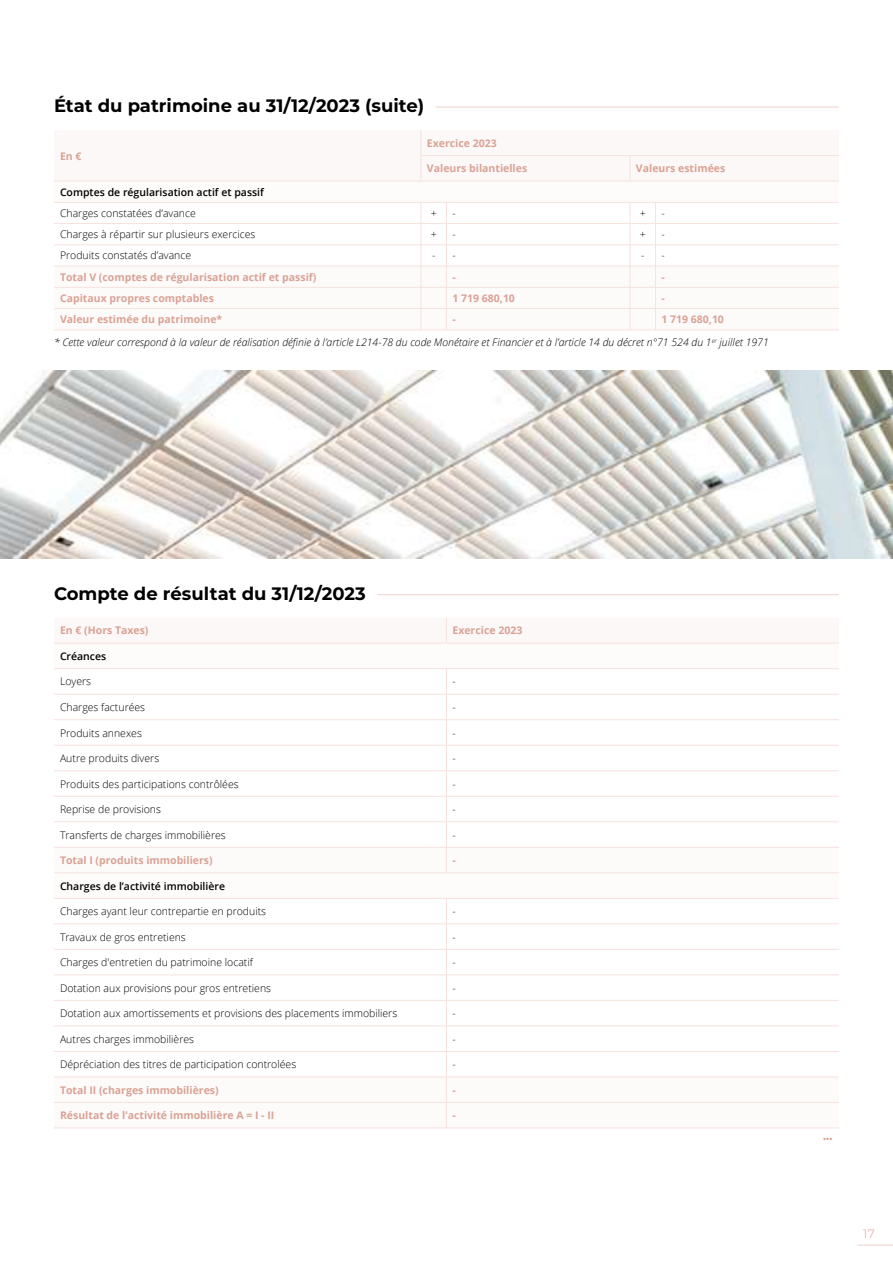
<style>
.page{position:relative;width:893px;height:1263px;background:#fff}
.page>*{position:absolute;margin:0;border:0;box-sizing:border-box;transform-origin:0 0}
.t1{font:700 18px "Montserrat";color:#000}
.t2{font:700 12px "Montserrat";color:#d9a294}
.t3{font:300 12px "Montserrat";color:#d9a294}
.t4{font:300 10.5px "Open Sans";color:#000}
.t5{font:700 10.5px "Open Sans";color:#d9a294}
.t6{font:italic 300 10.5px "Open Sans";color:#000}
.t7{font:600 10.5px "Open Sans";color:#000}
</style>
<div class="page">
<hr style="left:436px;top:107px;width:403px;height:1px;background:#ecd1ca">
<hr style="left:377px;top:594px;width:462px;height:1px;background:#ecd1ca">
<svg style="left:54px;top:130px;width:785px;height:201px"></svg>
<hr style="left:655px;top:330px;width:184px;height:1px;background:#f6e2de">
<svg style="left:54px;top:873px;width:785px;height:255px"></svg>
<hr style="left:54px;top:694px;width:392px;height:1px;background:#f6e2de">
<hr style="left:54px;top:719px;width:392px;height:1px;background:#f6e2de">
<hr style="left:54px;top:745px;width:392px;height:1px;background:#f6e2de">
<hr style="left:54px;top:770px;width:392px;height:1px;background:#f6e2de">
<hr style="left:54px;top:796px;width:392px;height:1px;background:#f6e2de">
<hr style="left:54px;top:821px;width:392px;height:1px;background:#f6e2de">
<hr style="left:54px;top:847px;width:392px;height:1px;background:#f6e2de">
<hr style="left:54px;top:923px;width:392px;height:1px;background:#f6e2de">
<hr style="left:54px;top:949px;width:392px;height:1px;background:#f6e2de">
<hr style="left:54px;top:975px;width:392px;height:1px;background:#f6e2de">
<hr style="left:54px;top:1000px;width:392px;height:1px;background:#f6e2de">
<hr style="left:54px;top:1026px;width:392px;height:1px;background:#f6e2de">
<hr style="left:54px;top:1051px;width:392px;height:1px;background:#f6e2de">
<hr style="left:54px;top:1077px;width:392px;height:1px;background:#f6e2de">
<hr style="left:54px;top:1102px;width:392px;height:1px;background:#f6e2de">
<hr style="left:446px;top:668px;width:393px;height:1px;background:#f6e2de">
<hr style="left:446px;top:694px;width:393px;height:1px;background:#f6e2de">
<hr style="left:446px;top:719px;width:393px;height:1px;background:#f6e2de">
<hr style="left:446px;top:745px;width:393px;height:1px;background:#f6e2de">
<hr style="left:446px;top:770px;width:393px;height:1px;background:#f6e2de">
<hr style="left:446px;top:796px;width:393px;height:1px;background:#f6e2de">
<hr style="left:446px;top:821px;width:393px;height:1px;background:#f6e2de">
<hr style="left:446px;top:847px;width:393px;height:1px;background:#f6e2de">
<svg style="left:446px;top:669px;width:1px;height:203px"></svg>
<hr style="left:446px;top:872px;width:393px;height:1px;background:#f6e2de">
<svg style="left:54px;top:618px;width:785px;height:25px"></svg>
<hr style="left:446px;top:643px;width:393px;height:1px;background:#f6e2de">
<hr style="left:446px;top:898px;width:393px;height:1px;background:#f6e2de">
<hr style="left:446px;top:923px;width:393px;height:1px;background:#f6e2de">
<hr style="left:446px;top:949px;width:393px;height:1px;background:#f6e2de">
<hr style="left:446px;top:975px;width:393px;height:1px;background:#f6e2de">
<hr style="left:446px;top:1000px;width:393px;height:1px;background:#f6e2de">
<hr style="left:446px;top:1026px;width:393px;height:1px;background:#f6e2de">
<hr style="left:446px;top:1051px;width:393px;height:1px;background:#f6e2de">
<hr style="left:446px;top:1077px;width:393px;height:1px;background:#f6e2de">
<hr style="left:446px;top:1102px;width:393px;height:1px;background:#f6e2de">
<svg style="left:446px;top:899px;width:1px;height:229px"></svg>
<hr style="left:446px;top:1128px;width:393px;height:1px;background:#f6e2de">
<hr style="left:54px;top:643px;width:392px;height:1px;background:#f6e2de">
<hr style="left:54px;top:668px;width:392px;height:1px;background:#f6e2de">
<hr style="left:54px;top:872px;width:392px;height:1px;background:#f6e2de">
<hr style="left:54px;top:898px;width:392px;height:1px;background:#f6e2de">
<hr style="left:54px;top:1128px;width:392px;height:1px;background:#f6e2de">
<img style="left:0;top:370px;width:893px;height:188px">
<hr style="left:857px;top:1245px;width:36px;height:1px;background:#ecd1ca">
<h1 class="t1" style="left:54px;top:96px;width:372px">État du patrimoine au 31/12/2023 (suite)</h1>
<p class="t5" style="left:60px;top:151px;width:23px">En €</p>
<p class="t5" style="left:427px;top:139px;width:71px">Exercice 2023</p>
<p class="t5" style="left:427px;top:164px;width:102px">Valeurs bilantielles</p>
<p class="t5" style="left:636px;top:164px;width:91px">Valeurs estimées</p>
<p class="t7" style="left:60px;top:188px;width:206px">Comptes de régularisation actif et passif</p>
<p class="t4" style="left:60px;top:206px;width:137px">Charges constatées d’avance</p>
<p class="t4" style="left:431px;top:209px;width:7px">+</p>
<p class="t4" style="left:452px;top:209px;width:5px">-</p>
<p class="t4" style="left:640px;top:209px;width:7px">+</p>
<p class="t4" style="left:661px;top:209px;width:5px">-</p>
<p class="t4" style="left:60px;top:227px;width:197px">Charges à répartir sur plusieurs exercices</p>
<p class="t4" style="left:431px;top:230px;width:7px">+</p>
<p class="t4" style="left:452px;top:230px;width:5px">-</p>
<p class="t4" style="left:640px;top:230px;width:7px">+</p>
<p class="t4" style="left:661px;top:230px;width:5px">-</p>
<p class="t4" style="left:60px;top:248px;width:133px">Produits constatés d’avance</p>
<p class="t4" style="left:432px;top:251px;width:25px">- -</p>
<p class="t4" style="left:641px;top:251px;width:25px">- -</p>
<p class="t5" style="left:60px;top:273px;width:258px">Total V (comptes de régularisation actif et passif)</p>
<p class="t5" style="left:452px;top:273px;width:5px">-</p>
<p class="t5" style="left:661px;top:273px;width:5px">-</p>
<p class="t5" style="left:60px;top:294px;width:155px">Capitaux propres comptables</p>
<p class="t5" style="left:452px;top:294px;width:64px">1 719 680,10</p>
<p class="t5" style="left:661px;top:294px;width:5px">-</p>
<p class="t5" style="left:60px;top:315px;width:164px">Valeur estimée du patrimoine*</p>
<p class="t5" style="left:452px;top:315px;width:5px">-</p>
<p class="t5" style="left:661px;top:315px;width:64px">1 719 680,10</p>
<p class="t6" style="left:54px;top:335px;width:716px">* Cette valeur correspond à la valeur de réalisation définie à l’article L214-78 du code Monétaire et Financier et à l’article 14 du décret n°71 524 du 1<sup>er</sup> juillet 1971</p>
<h1 class="t1" style="left:54px;top:583px;width:313px">Compte de résultat du 31/12/2023</h1>
<p class="t5" style="left:60px;top:626px;width:90px">En € (Hors Taxes)</p>
<p class="t5" style="left:452px;top:626px;width:71px">Exercice 2023</p>
<p class="t7" style="left:60px;top:652px;width:48px">Créances</p>
<p class="t4" style="left:60px;top:674px;width:33px">Loyers</p>
<p class="t4" style="left:452px;top:677px;width:5px">-</p>
<p class="t4" style="left:60px;top:700px;width:87px">Charges facturées</p>
<p class="t4" style="left:452px;top:703px;width:5px">-</p>
<p class="t4" style="left:60px;top:728px;width:83px">Produits annexes</p>
<p class="t4" style="left:452px;top:728px;width:5px">-</p>
<p class="t4" style="left:60px;top:751px;width:101px">Autre produits divers</p>
<p class="t4" style="left:452px;top:754px;width:5px">-</p>
<p class="t4" style="left:60px;top:776px;width:180px">Produits des participations contrôlées</p>
<p class="t4" style="left:452px;top:779px;width:5px">-</p>
<p class="t4" style="left:60px;top:802px;width:103px">Reprise de provisions</p>
<p class="t4" style="left:452px;top:805px;width:5px">-</p>
<p class="t4" style="left:60px;top:827px;width:167px">Transferts de charges immobilières</p>
<p class="t4" style="left:452px;top:830px;width:5px">-</p>
<p class="t5" style="left:60px;top:856px;width:154px">Total I (produits immobiliers)</p>
<p class="t5" style="left:452px;top:856px;width:5px">-</p>
<p class="t7" style="left:60px;top:879px;width:167px">Charges de l’activité immobilière</p>
<p class="t4" style="left:60px;top:904px;width:208px">Charges ayant leur contrepartie en produits</p>
<p class="t4" style="left:452px;top:907px;width:5px">-</p>
<p class="t4" style="left:60px;top:930px;width:127px">Travaux de gros entretiens</p>
<p class="t4" style="left:452px;top:933px;width:5px">-</p>
<p class="t4" style="left:60px;top:955px;width:194px">Charges d'entretien du patrimoine locatif</p>
<p class="t4" style="left:452px;top:958px;width:5px">-</p>
<p class="t4" style="left:60px;top:981px;width:213px">Dotation aux provisions pour gros entretiens</p>
<p class="t4" style="left:452px;top:984px;width:5px">-</p>
<p class="t4" style="left:60px;top:1006px;width:339px">Dotation aux amortissements et provisions des placements immobiliers</p>
<p class="t4" style="left:452px;top:1009px;width:5px">-</p>
<p class="t4" style="left:60px;top:1032px;width:136px">Autres charges immobilières</p>
<p class="t4" style="left:452px;top:1035px;width:5px">-</p>
<p class="t4" style="left:60px;top:1057px;width:238px">Dépréciation des titres de participation controlées</p>
<p class="t4" style="left:452px;top:1060px;width:5px">-</p>
<p class="t5" style="left:60px;top:1086px;width:160px">Total II (charges immobilières)</p>
<p class="t5" style="left:452px;top:1086px;width:5px">-</p>
<p class="t5" style="left:60px;top:1111px;width:216px">Résultat de l’activité immobilière A = I - II</p>
<p class="t5" style="left:452px;top:1111px;width:5px">-</p>
<p class="t2" style="left:823px;top:1129px;width:11px">...</p>
<p class="t3" style="left:863px;top:1228px;width:13px">17</p>
</div>
